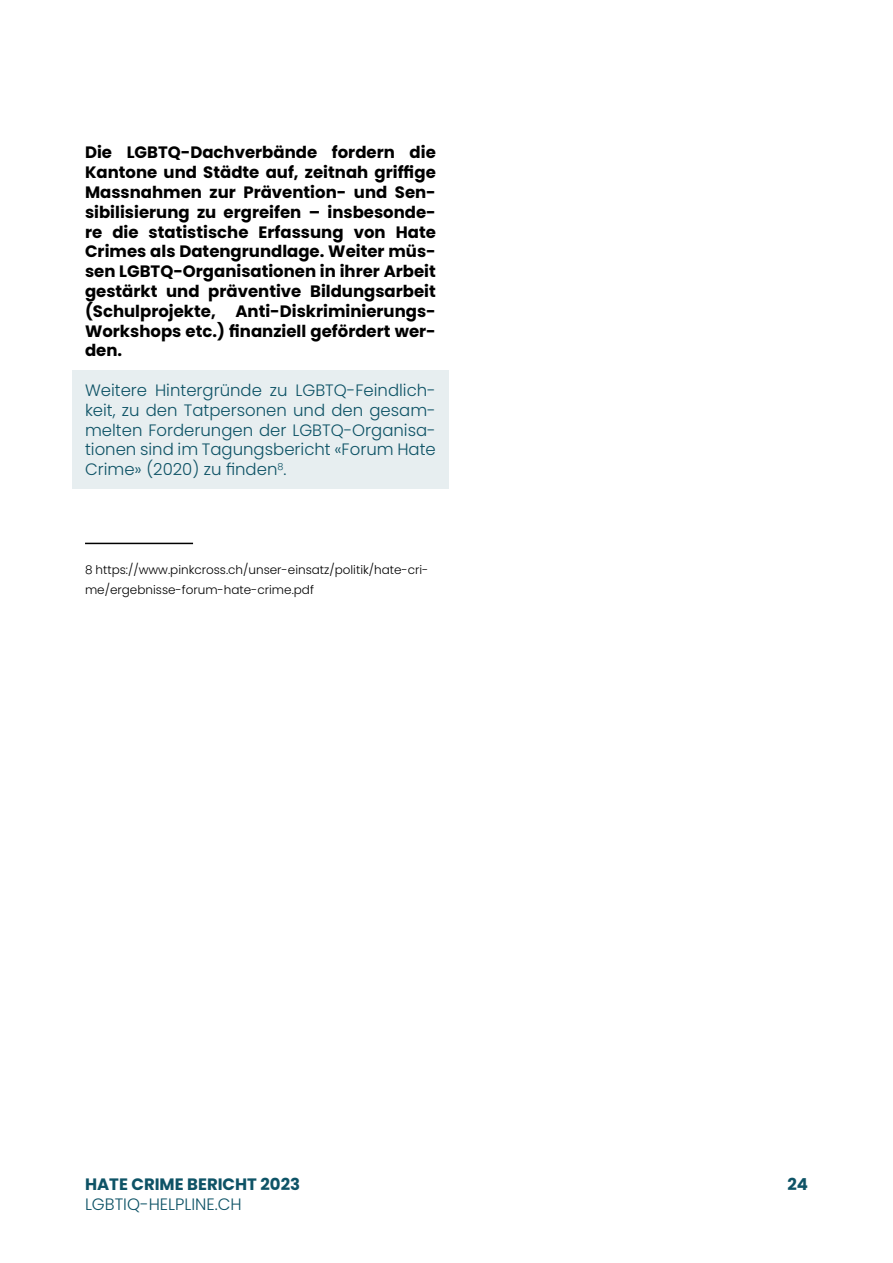
<style>
.page{position:relative;width:893px;height:1263px;background:#fff}
.page>*{position:absolute;margin:0;border:0;box-sizing:border-box;transform-origin:0 0}
.t1{font:700 16.5px/19.8px "Poppins";color:#000;text-align:justify}
.t2{font:300 16.5px/19.8px "Poppins";color:#0e5366;text-align:justify}
.t3{font:700 16.5px "Poppins";color:#0e5366}
.t4{font:300 12px/19.8px "Poppins";color:#000}
</style>
<div class="page">
<div style="left:72px;top:371px;width:377px;height:118px;background:#e7eef0"></div>
<hr style="left:85px;top:543px;width:108px;height:1px;background:#000">
<p class="t1" style="left:85px;top:143px;width:352px">Die LGBTQ-Dachverbände fordern die Kantone und Städte auf, zeitnah griffige Massnahmen zur Prävention- und Sen&shy;sibilisierung zu ergreifen – insbesonde&shy;re die statistische Erfassung von Hate Crimes als Datengrundlage. Weiter müs&shy;sen LGBTQ-Organisationen in ihrer Arbeit gestärkt und präventive Bildungsarbeit (Schulprojekte, Anti-Diskriminierungs-Workshops etc.) finanziell gefördert wer&shy;den.</p>
<p class="t2" style="left:85px;top:380px;width:352px">Weitere Hintergründe zu LGBTQ-Feindlich&shy;keit, zu den Tatpersonen und den gesam&shy;melten Forderungen der LGBTQ-Organisa&shy;tionen sind im Tagungsbericht «Forum Hate Crime» (2020) zu finden<sup>8</sup>.</p>
<p class="t4" style="left:85px;top:560px;width:345px">8 https://www.pinkcross.ch/unser-einsatz/politik/hate-cri&shy;me/ergebnisse-forum-hate-crime.pdf</p>
<p class="t3" style="left:85px;top:1174px;width:217px">HATE CRIME BERICHT 2023</p>
<p class="t2" style="left:85px;top:1194px;width:158px">LGBTIQ-HELPLINE.CH</p>
<p class="t3" style="left:787px;top:1174px;width:22px">24</p>
</div>
